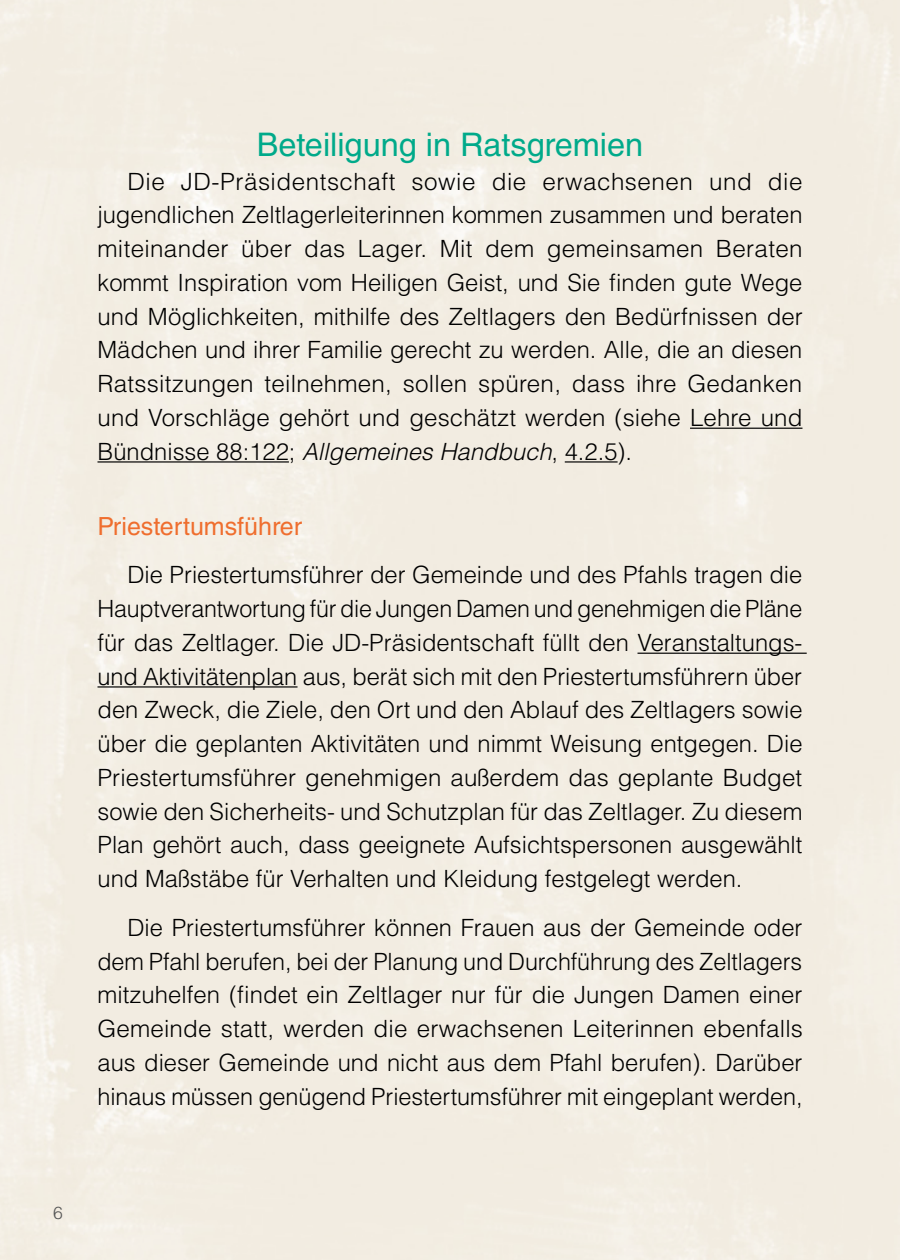
<style>
.page{position:relative;width:900px;height:1260px;background:#fff}
.page>*{position:absolute;margin:0;border:0;box-sizing:border-box;transform-origin:0 0}
.t1{font:32.5px "Helveticalds Lat";color:#00aa8a}
.t2{font:25px "Helveticalds Lat";color:#ef6e2e}
.p3_first{font:300 23.75px/33.8px "Helveticalds Lat";color:#000;text-align:justify}
.p2_first{font:300 23.75px/33.8px "Helveticalds Lat";letter-spacing:.005em;color:#000;text-align:justify}
.p3{font:300 23.75px/33.8px "Helveticalds Lat";letter-spacing:-.005em;color:#000;text-align:justify}
.t3{font:300 17.5px "Helveticalds Lat";color:#535454}
.s1{font-style:italic}
</style>
<div class="page">
<hr style="left:690px;top:428px;width:112px;height:1px;background:#000">
<hr style="left:98px;top:461px;width:191px;height:2px;background:#000">
<hr style="left:565px;top:461px;width:53px;height:2px;background:#000">
<hr style="left:638px;top:653px;width:169px;height:1px;background:#000">
<hr style="left:98px;top:686px;width:200px;height:2px;background:#000">
<p class="t1" style="left:257px;top:119px;width:388px">Beteiligung in Ratsgremien</p>
<p class="p2_first" style="left:98px;top:164px;width:707px;text-indent:30px">Die JD-Präsidentschaft sowie die erwachsenen und die jugendlichen Zeltlagerleiterinnen kommen zusammen und beraten miteinander über das Lager. Mit dem gemeinsamen Beraten kommt Inspiration vom Heiligen Geist, und Sie finden gute Wege und Möglichkeiten, mithilfe des Zeltlagers den Bedürfnissen der Mädchen und ihrer Familie gerecht zu werden. Alle, die an diesen Ratssitzungen teilnehmen, sollen spüren, dass ihre Gedanken und Vorschläge gehört und geschätzt werden (siehe Lehre und Bündnisse 88:122; <span class="s1">Allgemeines Handbuch</span>, 4.2.5).</p>
<p class="t2" style="left:98px;top:506px;width:206px">Priestertumsführer</p>
<p class="p3_first" style="left:98px;top:558px;width:707px;text-indent:30px">Die Priestertumsführer der Gemeinde und des Pfahls tragen die Hauptverantwortung für die Jungen Damen und genehmigen die Pläne für das Zeltlager. Die JD-Präsidentschaft füllt den Veranstaltungs&shy;und Aktivitätenplan aus, berät sich mit den Priestertumsführern über den Zweck, die Ziele, den Ort und den Ablauf des Zeltlagers sowie über die geplanten Aktivitäten und nimmt Weisung entgegen. Die Priestertumsführer genehmigen außerdem das geplante Budget sowie den Sicherheits- und Schutzplan für das Zeltlager. Zu diesem Plan gehört auch, dass geeignete Aufsichtspersonen ausgewählt und Maßstäbe für Verhalten und Kleidung festgelegt werden.</p>
<p class="p3" style="left:98px;top:910px;width:707px;text-indent:30px">Die Priestertumsführer können Frauen aus der Gemeinde oder dem Pfahl berufen, bei der Planung und Durchführung des Zeltlagers mitzuhelfen (findet ein Zeltlager nur für die Jungen Damen einer Gemeinde statt, werden die erwachsenen Leiterinnen ebenfalls aus dieser Gemeinde und nicht aus dem Pfahl berufen). Darüber hinaus müssen genügend Priestertumsführer mit eingeplant werden,</p>
<p class="t3" style="left:53px;top:1199px;width:11px">6</p>
</div>
